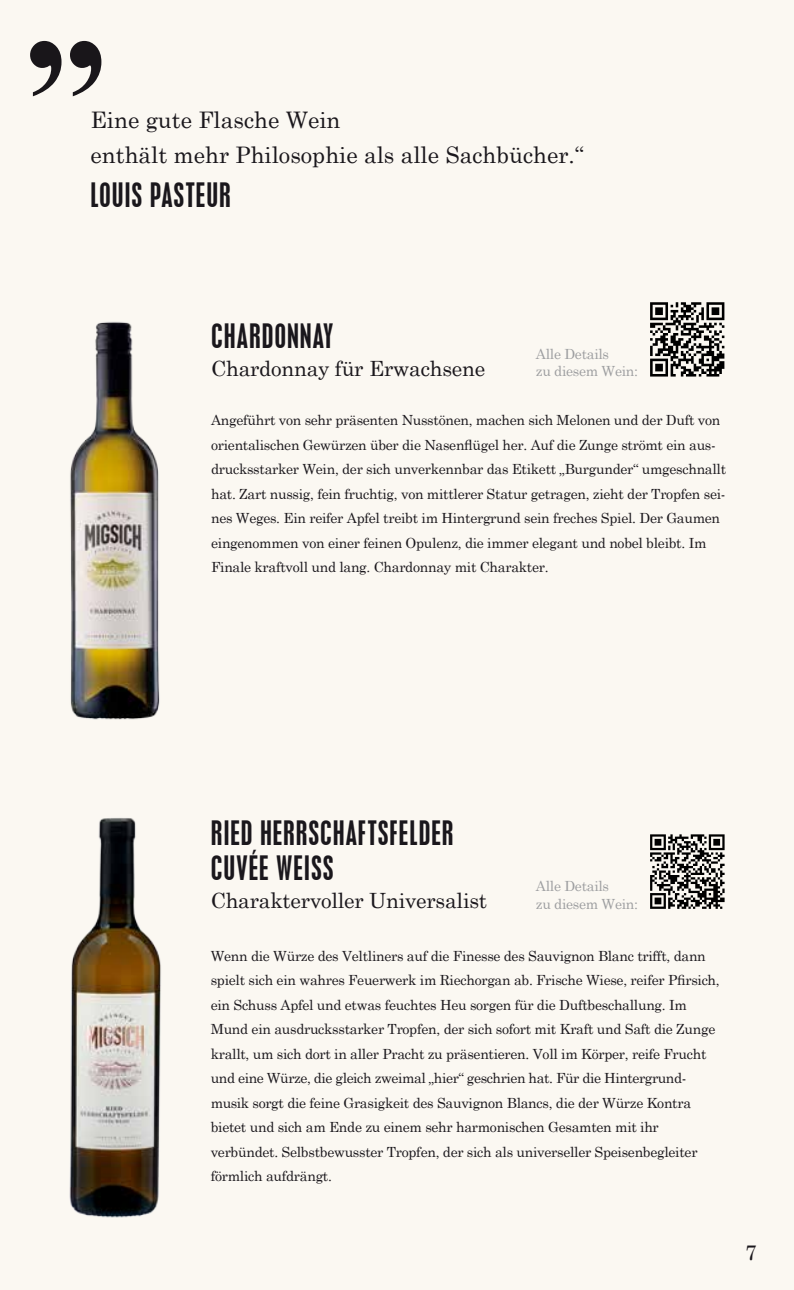
<style>
.page{position:relative;width:794px;height:1290px;background:#fbf8f2}
.page>*{position:absolute;margin:0;border:0;box-sizing:border-box;transform-origin:0 0}
.t1{font:condensed 29.75px/35px "Placard";letter-spacing:.04em;color:#1a171c}
.t2{font:22.75px/35px "Century Schoolbook";color:#1a171c}
.t3{font:21px "Century Schoolbook";letter-spacing:-.01em;color:#1a171c}
.t4{font:14px/24.5px "Century Schoolbook";letter-spacing:-.02em;color:#1a171c}
.t5{font:14px/17.5px "Century Schoolbook";letter-spacing:-.02em;color:#9d9ea0}
</style>
<div class="page">
<img style="left:70px;top:321px;width:90px;height:399px">
<svg style="left:30px;top:41px;width:71px;height:55px"></svg>
<svg style="left:650px;top:302px;width:74px;height:74px"></svg>
<svg style="left:650px;top:834px;width:74px;height:75px"></svg>
<img style="left:69px;top:818px;width:92px;height:400px">
<h2 class="t2" style="left:91px;top:101px;width:494px">Eine gute Flasche Wein<br>enthält mehr Philosophie als alle Sachbücher.“</h2>
<h1 class="t1" style="left:91px;top:178px;width:141px">LOUIS PASTEUR</h1>
<h1 class="t1" style="left:211px;top:318px;width:124px">CHARDONNAY</h1>
<h3 class="t3" style="left:211px;top:351px;width:276px">Chardonnay für Erwachsene</h3>
<p class="t4" style="left:211px;top:406px;width:516px">Angeführt von sehr präsenten Nusstönen, machen sich Melonen und der Duft von orientalischen Gewürzen über die Nasenflügel her. Auf die Zunge strömt ein aus&shy;drucksstarker Wein, der sich unverkennbar das Etikett „Burgunder“ umgeschnallt hat. Zart nussig, fein fruchtig, von mittlerer Statur getragen, zieht der Tropfen sei&shy;nes Weges. Ein reifer Apfel treibt im Hintergrund sein freches Spiel. Der Gaumen eingenommen von einer feinen Opulenz, die immer elegant und nobel bleibt. Im Finale kraftvoll und lang. Chardonnay mit Charakter.</p>
<p class="t5" style="left:536px;top:344px;width:104px">Alle Details<br>zu diesem Wein:</p>
<h1 class="t1" style="left:211px;top:815px;width:244px">RIED HERRSCHAFTSFELDER<br>CUVÉE WEISS</h1>
<h3 class="t3" style="left:211px;top:883px;width:278px">Charaktervoller Universalist</h3>
<p class="t5" style="left:536px;top:876px;width:104px">Alle Details<br>zu diesem Wein:</p>
<p class="t4" style="left:211px;top:942px;width:510px">Wenn die Würze des Veltliners auf die Finesse des Sauvignon Blanc trifft, dann spielt sich ein wahres Feuerwerk im Riechorgan ab. Frische Wiese, reifer Pfirsich, ein Schuss Apfel und etwas feuchtes Heu sorgen für die Duftbeschallung. Im Mund ein ausdrucksstarker Tropfen, der sich sofort mit Kraft und Saft die Zunge krallt, um sich dort in aller Pracht zu präsentieren. Voll im Körper, reife Frucht und eine Würze, die gleich zweimal „hier“ geschrien hat. Für die Hintergrund&shy;musik sorgt die feine Grasigkeit des Sauvignon Blancs, die der Würze Kontra bietet und sich am Ende zu einem sehr harmonischen Gesamten mit ihr verbündet. Selbstbewusster Tropfen, der sich als universeller Speisenbegleiter förmlich aufdrängt.</p>
<h3 class="t3" style="left:745px;top:1234px;width:13px">7</h3>
</div>
